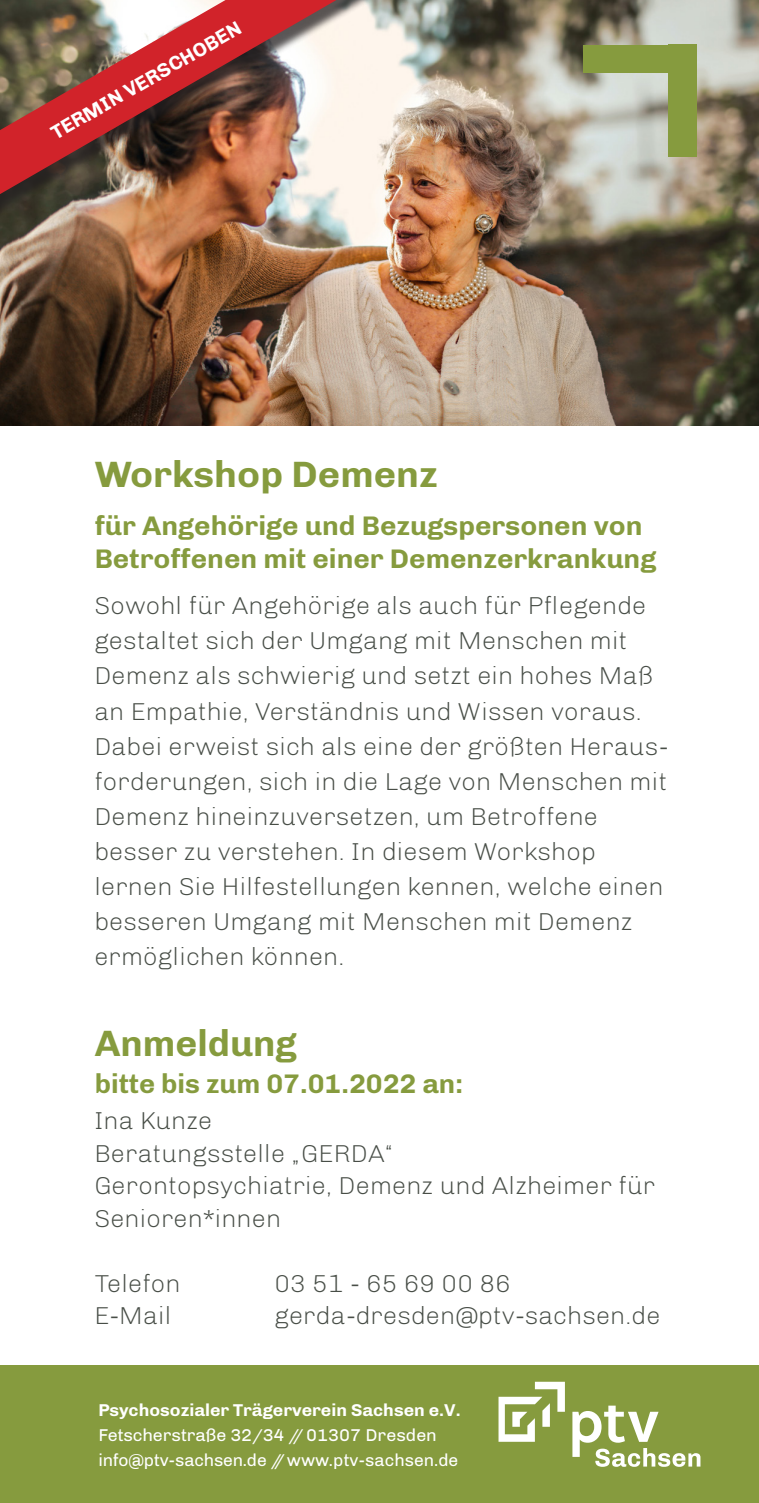
<style>
.page{position:relative;width:759px;height:1503px;background:#fff}
.page>*{position:absolute;margin:0;border:0;box-sizing:border-box;transform-origin:0 0}
.t1{font:700 37.5px "Chivo";color:#869b3e}
.t2{font:700 27.5px/32.5px "Chivo";color:#869b3e}
.t3{font:300 25px/35px "Chivo";color:#484e47}
.t4{font:700 20px "Chivo";color:#fff}
.t5{font:17.5px "Chivo";letter-spacing:-.01em;color:#fff}
.t6{font:700 17.5px "Chivo";color:#fff}
</style>
<div class="page">
<img style="left:0;top:0;width:758px;height:425px">
<div style="left:0;top:1365px;width:758px;height:137px;background:#869b3e"></div>
<svg style="left:572px;top:1405px;width:128px;height:61px"></svg>
<svg style="left:498px;top:1381px;width:66px;height:60px"></svg>
<div style="left:583px;top:45px;width:113px;height:27px;background:#869b3e"></div>
<div style="left:668px;top:45px;width:28px;height:112px;background:#869b3e"></div>
<div style="left:0;top:0;width:381px;height:241px;background:#231f20;opacity:.75"></div>
<img style="left:0;top:0;width:336px;height:194px">
<img style="left:47px;top:16px;width:196px;height:124px">
<p class="t4" style="left:47px;top:124px;width:217px;rotate:-30deg">TERMIN VERSCHOBEN</p>
<p class="t1" style="left:95px;top:452px;width:344px">Workshop Demenz</p>
<p class="t2" style="left:95px;top:510px;width:563px">für Angehörige und Bezugspersonen von<br>Betroffenen mit einer Demenzerkrankung</p>
<p class="t3" style="left:95px;top:588px;width:575px">Sowohl für Angehörige als auch für Pflegende gestaltet sich der Umgang mit Menschen mit Demenz als schwierig und setzt ein hohes Maß an Empathie, Verständnis und Wissen voraus.<br>Dabei erweist sich als eine der größten Heraus&shy;forderungen, sich in die Lage von Menschen mit Demenz hineinzuversetzen, um Betroffene</p>
<p class="t3" style="left:95px;top:833px;width:570px">besser zu verstehen. In diesem Workshop lernen Sie Hilfestellungen kennen, welche einen besseren Umgang mit Menschen mit Demenz ermöglichen können.</p>
<p class="t1" style="left:95px;top:1020px;width:204px">Anmeldung</p>
<p class="t2" style="left:95px;top:1067px;width:369px">bitte bis zum 07.01.2022 an:</p>
<p class="t3" style="left:95px;top:1103px;width:120px">Ina Kunze</p>
<p class="t3" style="left:95px;top:1135px;width:301px">Beratungsstelle „GERDA“</p>
<p class="t3" style="left:95px;top:1169px;width:562px;line-height:32.5px">Gerontopsychiatrie, Demenz und Alzheimer für<br>Senioren*innen</p>
<p class="t3" style="left:95px;top:1265px;width:88px">Telefon</p>
<p class="t3" style="left:275px;top:1265px;width:238px">03 51 - 65 69 00 86</p>
<p class="t3" style="left:95px;top:1298px;width:79px">E-Mail</p>
<p class="t3" style="left:275px;top:1298px;width:387px">gerda-dresden@ptv-sachsen.de</p>
<p class="t6" style="left:98px;top:1399px;width:363px">Psychosozialer Trägerverein Sachsen e.V.</p>
<p class="t5" style="left:98px;top:1424px;width:340px">Fetscherstraße 32/34 // 01307 Dresden</p>
<p class="t5" style="left:98px;top:1449px;width:361px">info@ptv-sachsen.de // www.ptv-sachsen.de</p>
</div>
